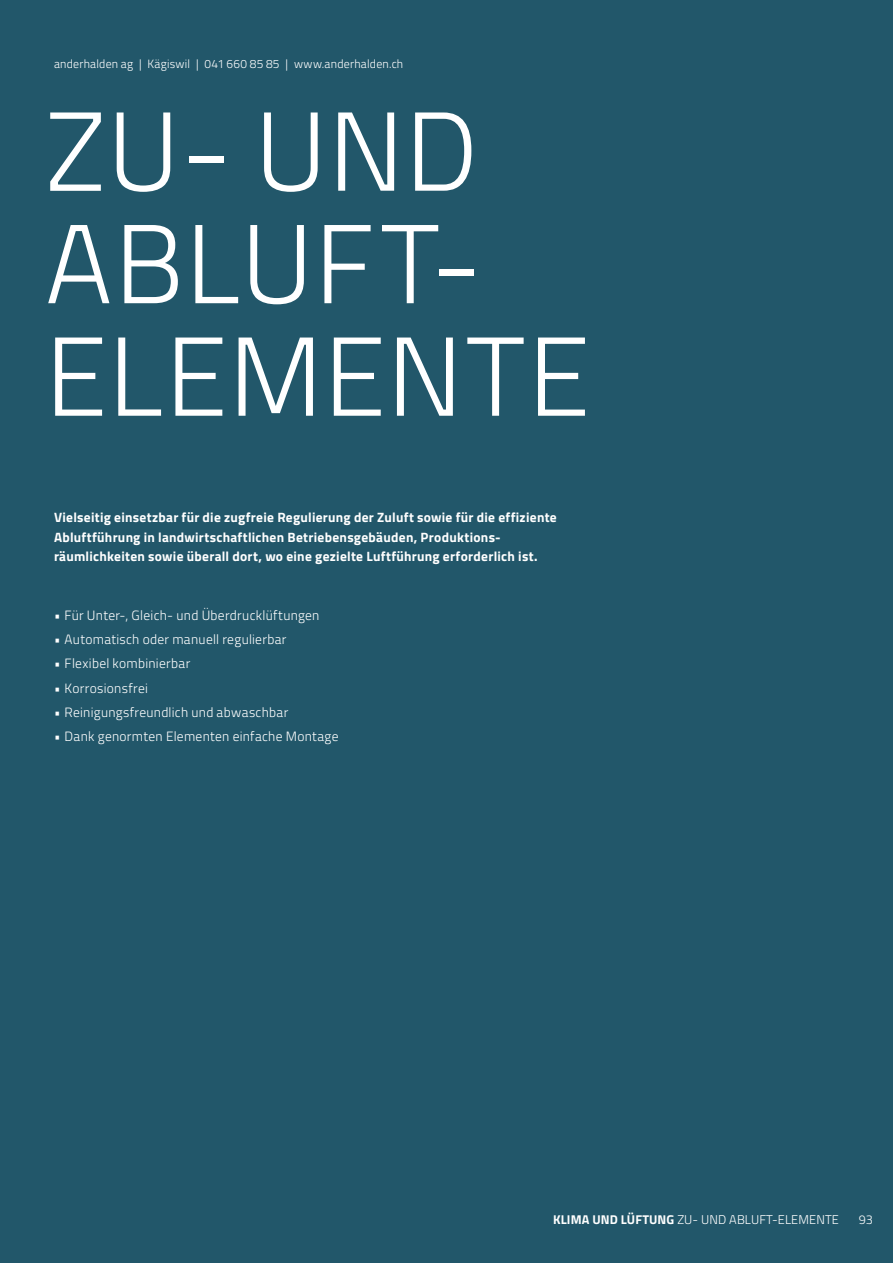
<style>
.page{position:relative;width:893px;height:1263px;background:#22576a}
.page>*{position:absolute;margin:0;border:0;box-sizing:border-box;transform-origin:0 0}
.t1{font:300 112.5px/112.5px "Titillium Web";letter-spacing:.015em;color:#fff}
.t2{font:700 13.5px/19.5px "Titillium Web";letter-spacing:.02em;color:#fff}
.t3{font:300 13.5px "Titillium Web";letter-spacing:.02em;color:#fff}
.t4{font:300 12.75px "Titillium Web";letter-spacing:.01em;color:#fff}
.t5{font:300 12px "Titillium Web";letter-spacing:.02em;color:#fff}
.s1{font-weight:700}
</style>
<div class="page">
<p class="t5" style="left:54px;top:55px;width:351px">anderhalden ag | Kägiswil | 041 660 85 85 | www.anderhalden.ch</p>
<h1 class="t1" style="left:45px;top:90px;width:546px">ZU- UND<br>ABLUFT-<br>ELEMENTE</h1>
<p class="t2" style="left:54px;top:507px;width:504px">Vielseitig einsetzbar für die zugfreie Regulierung der Zuluft sowie für die effiziente<br>Abluftführung in landwirtschaftlichen Betriebensgebäuden, Produktions&shy;räumlichkeiten sowie überall dort, wo eine gezielte Luftführung erforderlich ist.</p>
<p class="t3" style="left:54px;top:605px;width:267px">• Für Unter-, Gleich- und Überdrucklüftungen</p>
<p class="t3" style="left:54px;top:629px;width:234px">• Automatisch oder manuell regulierbar</p>
<p class="t3" style="left:54px;top:654px;width:138px">• Flexibel kombinierbar</p>
<p class="t3" style="left:54px;top:678px;width:95px">• Korrosionsfrei</p>
<p class="t3" style="left:54px;top:702px;width:236px">• Reinigungsfreundlich und abwaschbar</p>
<p class="t3" style="left:54px;top:727px;width:286px">• Dank genormten Elementen einfache Montage</p>
<p class="t4" style="left:553px;top:1210px;width:287px"><span class="s1">KLIMA UND LÜFTUNG</span> ZU- UND ABLUFT-ELEMENTE</p>
<p class="t4" style="left:859px;top:1210px;width:16px">93</p>
</div>
